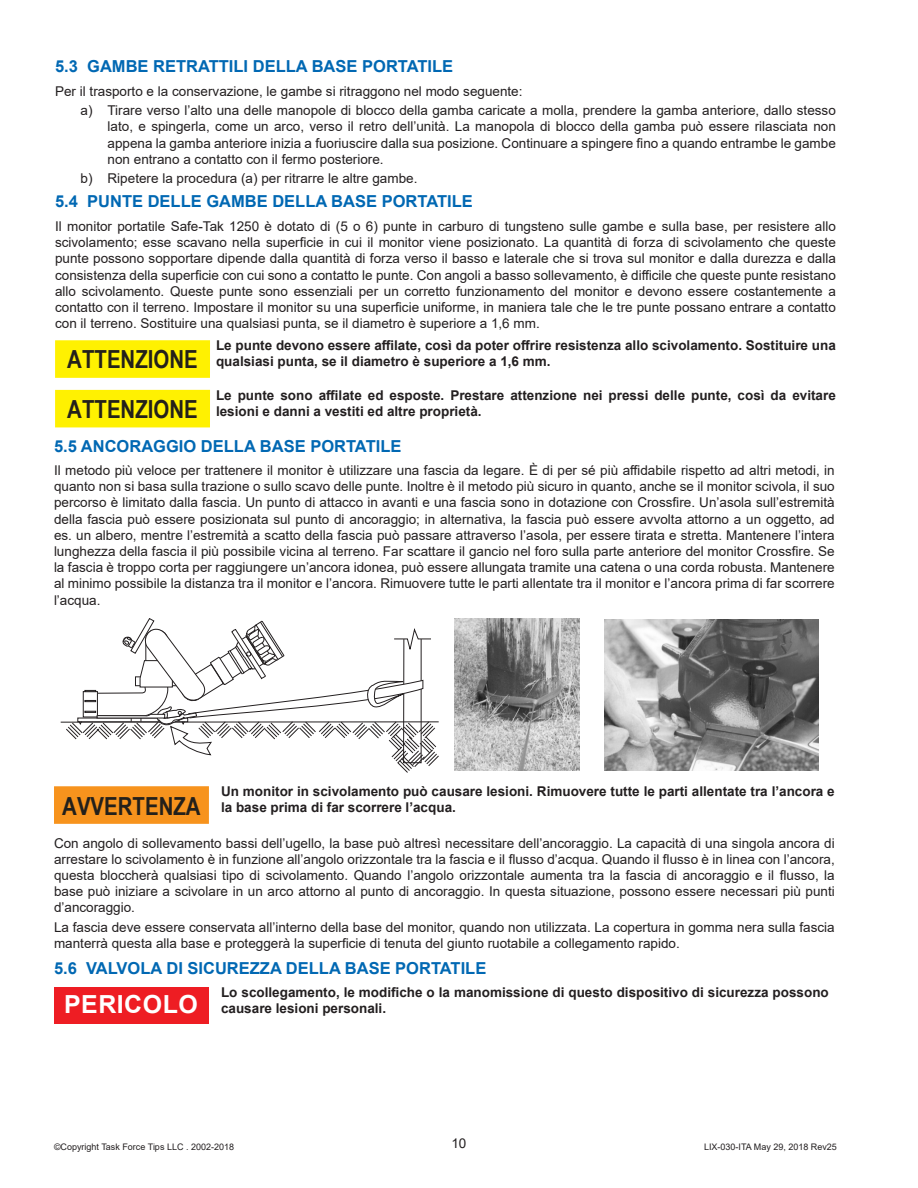
<style>
.page{position:relative;width:918px;height:1188px;background:#fff}
.page>*{position:absolute;margin:0;border:0;box-sizing:border-box;transform-origin:0 0}
.t1{font:700 24.9px "Arial Narrow";color:#23201b}
.t2{font:700 24.9px "Arial";letter-spacing:.02em;color:#fff}
.Section_Numbers{font:700 16.5px "Arial";color:#0168b3}
.Section_Body{font:13.5px/16.2px "Arial";color:#231f20;text-align:justify}
.Warning_Text{font:700 13.5px/16.2px "Arial";color:#231f20}
.t3{font:9px "Arial";color:#231f20}
</style>
<div class="page">
<hr style="left:61px;top:721px;width:378px;height:2px;background:#231f20">
<svg style="left:65px;top:618px;width:374px;height:155px"></svg>
<img style="left:454px;top:619px;width:126px;height:152px">
<img style="left:604px;top:619px;width:215px;height:152px">
<div style="left:54px;top:786px;width:155px;height:38px;background:#f7931d"></div>
<div style="left:54px;top:987px;width:154px;height:36px;background:#ee1d23"></div>
<div style="left:55px;top:340px;width:155px;height:38px;background:#fff101"></div>
<div style="left:55px;top:390px;width:155px;height:37px;background:#fff101"></div>
<p class="Section_Numbers" style="left:55px;top:55px;width:400px">5.3 GAMBE RETRATTILI DELLA BASE PORTATILE</p>
<p class="Section_Body" style="left:55px;top:83px;width:469px">Per il trasporto e la conservazione, le gambe si ritraggono nel modo seguente:</p>
<p class="Section_Body" style="left:108px;top:102px;width:730px;text-indent:-27px">a) Tirare verso l’alto una delle manopole di blocco della gamba caricate a molla, prendere la gamba anteriore, dallo stesso lato, e spingerla, come un arco, verso il retro dell’unità. La manopola di blocco della gamba può essere rilasciata non appena la gamba anteriore inizia a fuoriuscire dalla sua posizione. Continuare a spingere fino a quando entrambe le gambe non entrano a contatto con il fermo posteriore.</p>
<p class="Section_Body" style="left:81px;top:170px;width:338px">b) Ripetere la procedura (a) per ritrarre le altre gambe.</p>
<p class="Section_Numbers" style="left:55px;top:190px;width:419px">5.4 PUNTE DELLE GAMBE DELLA BASE PORTATILE</p>
<p class="Section_Body" style="left:55px;top:218px;width:782px">Il monitor portatile Safe-Tak 1250 è dotato di (5 o 6) punte in carburo di tungsteno sulle gambe e sulla base, per resistere allo scivolamento; esse scavano nella superficie in cui il monitor viene posizionato. La quantità di forza di scivolamento che queste punte possono sopportare dipende dalla quantità di forza verso il basso e laterale che si trova sul monitor e dalla durezza e dalla consistenza della superficie con cui sono a contatto le punte. Con angoli a basso sollevamento, è difficile che queste punte resistano allo scivolamento. Queste punte sono essenziali per un corretto funzionamento del monitor e devono essere costantemente a contatto con il terreno. Impostare il monitor su una superficie uniforme, in maniera tale che le tre punte possano entrare a contatto con il terreno. Sostituire una qualsiasi punta, se il diametro è superiore a 1,6 mm.</p>
<p class="t1" style="left:67px;top:340px;width:132px">ATTENZIONE</p>
<p class="Warning_Text" style="left:216px;top:337px;width:621px">Le punte devono essere affilate, così da poter offrire resistenza allo scivolamento. Sostituire una qualsiasi punta, se il diametro è superiore a 1,6 mm.</p>
<p class="t1" style="left:67px;top:390px;width:132px">ATTENZIONE</p>
<p class="Warning_Text" style="left:216px;top:387px;width:621px">Le punte sono affilate ed esposte. Prestare attenzione nei pressi delle punte, così da evitare lesioni e danni a vestiti ed altre proprietà.</p>
<p class="Section_Numbers" style="left:54px;top:434px;width:349px">5.5 ANCORAGGIO DELLA BASE PORTATILE</p>
<p class="Section_Body" style="left:54px;top:462px;width:782px">Il metodo più veloce per trattenere il monitor è utilizzare una fascia da legare. È di per sé più affidabile rispetto ad altri metodi, in quanto non si basa sulla trazione o sullo scavo delle punte. Inoltre è il metodo più sicuro in quanto, anche se il monitor scivola, il suo percorso è limitato dalla fascia. Un punto di attacco in avanti e una fascia sono in dotazione con Crossfire. Un’asola sull’estremità della fascia può essere posizionata sul punto di ancoraggio; in alternativa, la fascia può essere avvolta attorno a un oggetto, ad es. un albero, mentre l’estremità a scatto della fascia può passare attraverso l’asola, per essere tirata e stretta. Mantenere l’intera lunghezza della fascia il più possibile vicina al terreno. Far scattare il gancio nel foro sulla parte anteriore del monitor Crossfire. Se la fascia è troppo corta per raggiungere un’ancora idonea, può essere allungata tramite una catena o una corda robusta. Mantenere al minimo possibile la distanza tra il monitor e l’ancora. Rimuovere tutte le parti allentate tra il monitor e l’ancora prima di far scorrere l’acqua.</p>
<p class="t1" style="left:62px;top:787px;width:140px">AVVERTENZA</p>
<p class="Warning_Text" style="left:221px;top:783px;width:615px">Un monitor in scivolamento può causare lesioni. Rimuovere tutte le parti allentate tra l’ancora e la base prima di far scorrere l’acqua.</p>
<p class="Section_Body" style="left:54px;top:835px;width:782px">Con angolo di sollevamento bassi dell’ugello, la base può altresì necessitare dell’ancoraggio. La capacità di una singola ancora di arrestare lo scivolamento è in funzione all’angolo orizzontale tra la fascia e il flusso d’acqua. Quando il flusso è in linea con l’ancora, questa bloccherà qualsiasi tipo di scivolamento. Quando l’angolo orizzontale aumenta tra la fascia di ancoraggio e il flusso, la base può iniziare a scivolare in un arco attorno al punto di ancoraggio. In questa situazione, possono essere necessari più punti d’ancoraggio.</p>
<p class="Section_Body" style="left:54px;top:919px;width:782px">La fascia deve essere conservata all’interno della base del monitor, quando non utilizzata. La copertura in gomma nera sulla fascia manterrà questa alla base e proteggerà la superficie di tenuta del giunto ruotabile a collegamento rapido.</p>
<p class="Section_Numbers" style="left:54px;top:956px;width:434px">5.6 VALVOLA DI SICUREZZA DELLA BASE PORTATILE</p>
<p class="t2" style="left:64px;top:987px;width:135px">PERICOLO</p>
<p class="Warning_Text" style="left:221px;top:984px;width:609px">Lo scollegamento, le modifiche o la manomissione di questo dispositivo di sicurezza possono causare lesioni personali.</p>
<p class="t3" style="left:54px;top:1140px;width:182px">©Copyright Task Force Tips LLC . 2002-2018</p>
<p class="Section_Body" style="left:451px;top:1135px;width:17px">10</p>
<p class="t3" style="left:704px;top:1140px;width:134px">LIX-030-ITA May 29, 2018 Rev25</p>
</div>
